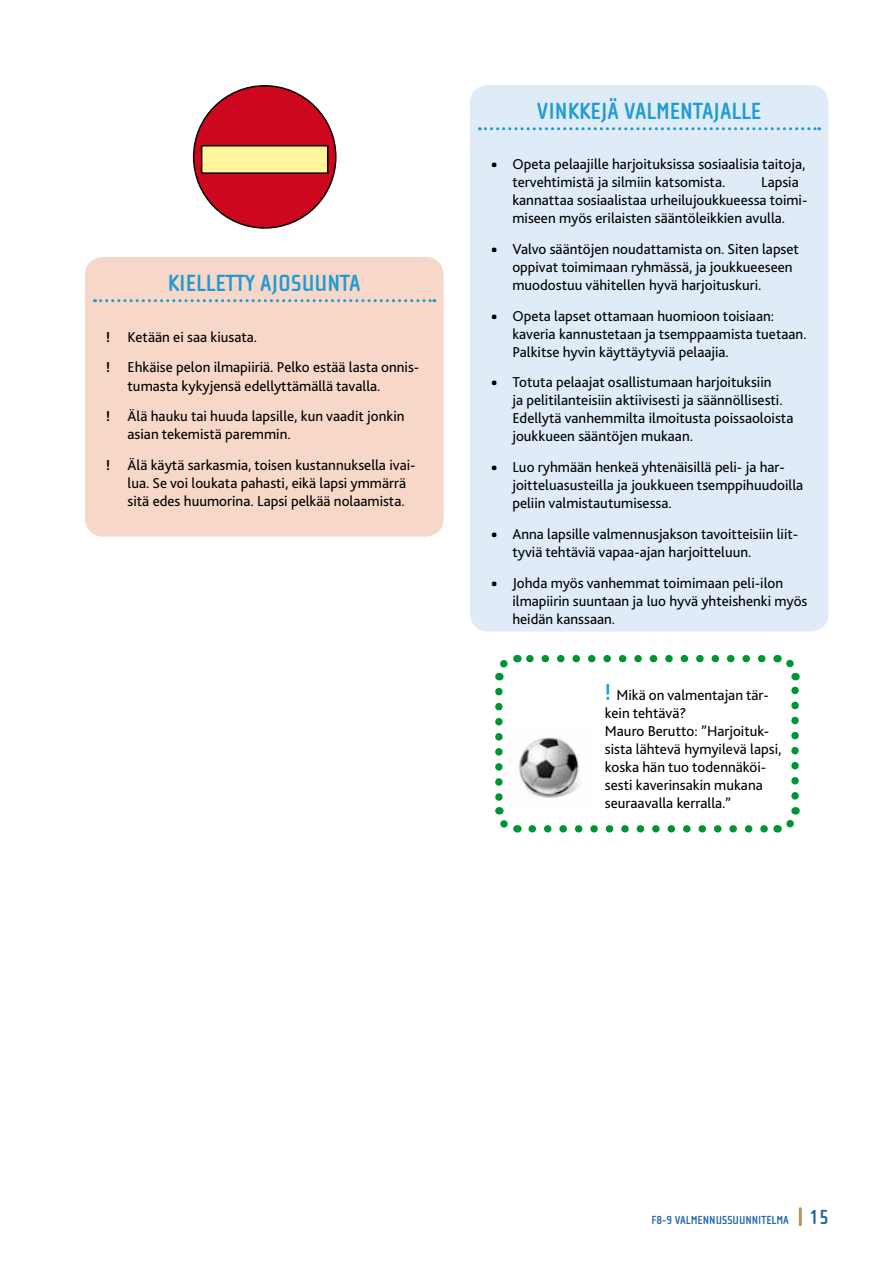
<style>
.page{position:relative;width:893px;height:1263px;background:#fff}
.page>*{position:absolute;margin:0;border:0;box-sizing:border-box;transform-origin:0 0}
.t1{font:700 24px "Cholla Sans OT";color:#1f9bd3}
.t2{font:15px/18px "Bliss 2";color:#000}
.t3{font:700 12px "Cholla Sans OT";color:#2567ac}
.s1{font-weight:700}
.s2{font-family:"Cholla Wide OT"}
.s3{font-family:"Cholla Sans OT";font-weight:700;font-size:24px;color:#1f9bd3}
.s4{font-size:21px}
</style>
<div class="page">
<hr style="left:799px;top:1209px;width:3px;height:16px;background:#b7945e">
<div style="left:470px;top:85px;width:358px;height:546px;background:#dfebf6;border-radius:18px"></div>
<svg style="left:479px;top:127px;width:341px;height:3px"></svg>
<div style="left:85px;top:257px;width:359px;height:279px;background:#f6d7c8;border-radius:18px"></div>
<svg style="left:95px;top:299px;width:340px;height:3px"></svg>
<svg style="left:532px;top:825px;width:236px;height:7px"></svg>
<svg style="left:526px;top:655px;width:236px;height:7px"></svg>
<svg style="left:495px;top:691px;width:24px;height:142px"></svg>
<svg style="left:777px;top:807px;width:23px;height:26px"></svg>
<svg style="left:774px;top:654px;width:26px;height:142px"></svg>
<svg style="left:495px;top:654px;width:23px;height:26px"></svg>
<img style="left:508px;top:727px;width:73px;height:83px">
<div style="left:194px;top:86px;width:142px;height:142px;background:#cd071e;border-radius:50%"></div>
<div style="left:202px;top:146px;width:126px;height:27px;background:#fff59b"></div>
<div style="left:201px;top:145px;width:127px;height:29px;border:2px solid #000"></div>
<h1 class="t1" style="left:168px;top:270px;width:194px">KIELLETTY AJOSUUNTA</h1>
<p class="t2" style="left:106px;top:321px;width:314px;line-height:30.8px"><span class="s1">!</span> Ketään ei saa kiusata.<br><span class="s1">!</span> Ehkäise pelon ilmapiiriä. Pelko estää lasta onnis-</p>
<p class="t2" style="left:106px;top:370px;width:300px;line-height:30.8px;text-align:center">tumasta kykyjensä edellyttämällä tavalla.<br><span class="s1">!</span> Älä hauku tai huuda lapsille, kun vaadit jonkin</p>
<p class="t2" style="left:106px;top:418px;width:311px;line-height:30.8px;text-indent:21px">asian tekemistä paremmin.<br><span class="s1">!</span> Älä käytä sarkasmia, toisen kustannuksella ivai-</p>
<p class="t2" style="left:128px;top:474px;width:280px">lua. Se voi loukata pahasti, eikä lapsi ymmärrä sitä edes huumorina. Lapsi pelkää nolaamista.</p>
<h1 class="t1" style="left:537px;top:98px;width:226px">VINKKEJÄ VALMENTAJALLE</h1>
<p class="t2" style="left:512px;top:155px;width:295px;text-indent:-21px"><span class="s2">•</span> Opeta pelaajille harjoituksissa sosiaalisia taitoja, tervehtimistä ja silmiin katsomista.</p>
<p class="t2" style="left:512px;top:173px;width:297px;text-indent:249px">Lapsia kannattaa sosiaalistaa urheilujoukkueessa toimi&shy;miseen myös erilaisten sääntöleikkien avulla.</p>
<p class="t2" style="left:512px;top:239px;width:288px;text-indent:-21px"><span class="s2">•</span> Valvo sääntöjen noudattamista on. Siten lapset oppivat toimimaan ryhmässä, ja joukkueeseen muodostuu vähitellen hyvä harjoituskuri.</p>
<p class="t2" style="left:512px;top:306px;width:296px;text-indent:-21px"><span class="s2">•</span> Opeta lapset ottamaan huomioon toisiaan: kaveria kannustetaan ja tsemppaamista tuetaan.<br>Palkitse hyvin käyttäytyviä pelaajia.</p>
<p class="t2" style="left:512px;top:373px;width:283px;text-indent:-21px"><span class="s2">•</span> Totuta pelaajat osallistumaan harjoituksiin<br>ja pelitilanteisiin aktiivisesti ja säännöllisesti.<br>Edellytä vanhemmilta ilmoitusta poissaoloista joukkueen sääntöjen mukaan.</p>
<p class="t2" style="left:512px;top:458px;width:292px;text-indent:-21px"><span class="s2">•</span> Luo ryhmään henkeä yhtenäisillä peli- ja har&shy;joitteluasusteilla ja joukkueen tsemppihuudoilla peliin valmistautumisessa.</p>
<p class="t2" style="left:512px;top:524px;width:287px;text-indent:-21px"><span class="s2">•</span> Anna lapsille valmennusjakson tavoitteisiin liit&shy;tyviä tehtäviä vapaa-ajan harjoitteluun.</p>
<p class="t2" style="left:512px;top:573px;width:297px;text-indent:-21px"><span class="s2">•</span> Johda myös vanhemmat toimimaan peli-ilon ilmapiirin suuntaan ja luo hyvä yhteishenki myös heidän kanssaan.</p>
<p class="t2" style="left:605px;top:686px;width:178px"><span class="s3">!</span> Mikä on valmentajan tär&shy;kein tehtävä?<br>Mauro Berutto: ”Harjoituk&shy;sista lähtevä hymyilevä lapsi, koska hän tuo todennäköi&shy;sesti kaverinsakin mukana seuraavalla kerralla.”</p>
<p class="t3" style="left:652px;top:1213px;width:179px">F8-9 VALMENNUSSUUNNITELMA <span class="s4">15</span></p>
</div>
